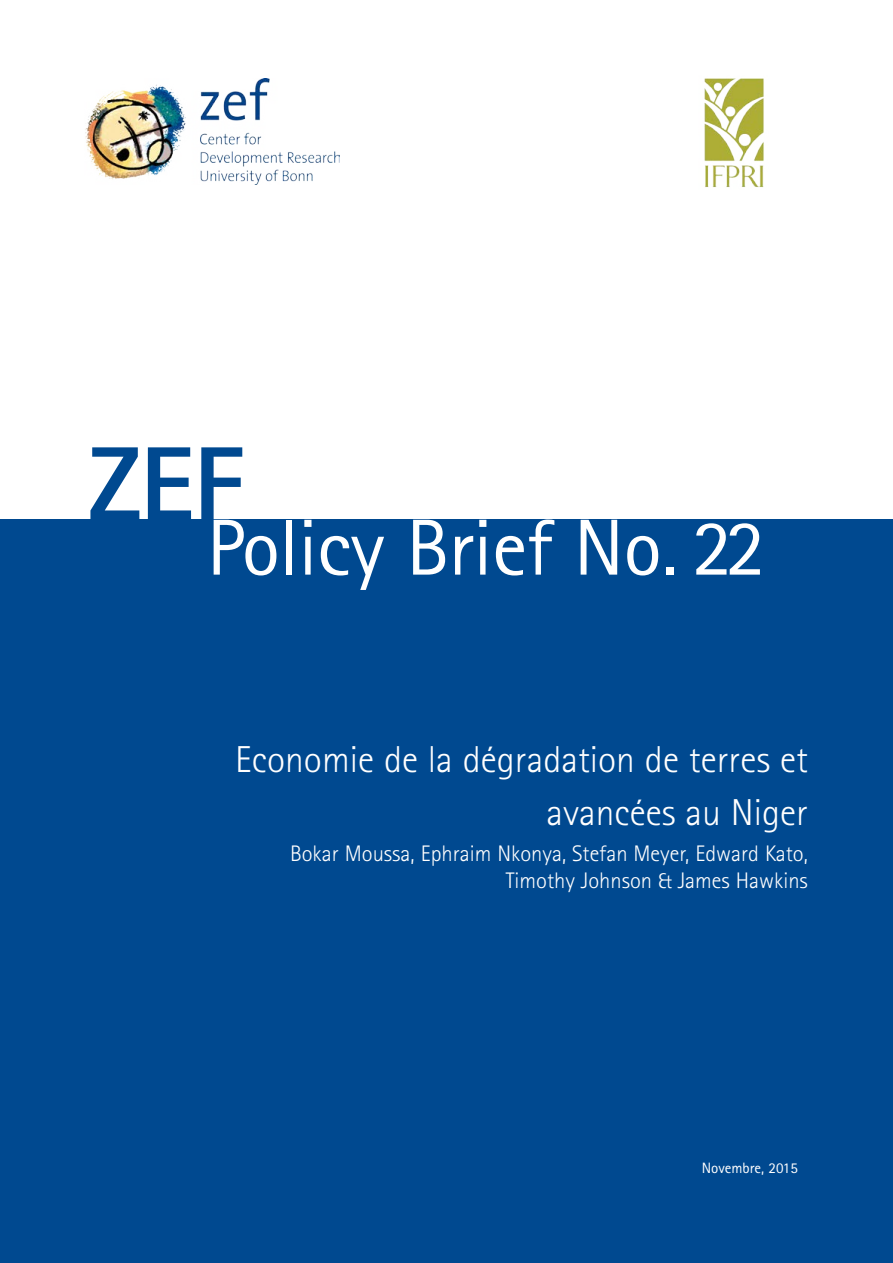
<style>
.page{position:relative;width:893px;height:1263px;background:#fff}
.page>*{position:absolute;margin:0;border:0;box-sizing:border-box;transform-origin:0 0}
.t1{font:800 105px "Rotis Sans Serif Std";color:#004990}
.t2{font:79.5px "Rotis Sans Serif Std";letter-spacing:-.005em;color:#fff}
.t3{font:300 37.5px/53.6px "Rotis Sans Serif Std";color:#fff;text-align:right}
.t4{font:300 22.5px/27px "Rotis Sans Serif Std";color:#fff;text-align:right}
.t5{font:15px "Rotis Sans Serif Std";color:#fff}
</style>
<div class="page">
<div style="left:0;top:520px;width:893px;height:743px;background:#004990"></div>
<img style="left:85px;top:79px;width:254px;height:105px">
<img style="left:704px;top:78px;width:60px;height:110px">
<h1 class="t1" style="left:89px;top:417px;width:157px">ZEF</h1>
<h2 class="t2" style="left:207px;top:501px;width:560px">Policy Brief No. 22</h2>
<h3 class="t3" style="left:235px;top:732px;width:574px">Economie de la dégradation de terres et avancées au Niger</h3>
<p class="t4" style="left:290px;top:839px;width:519px">Bokar Moussa, Ephraim Nkonya, Stefan Meyer, Edward Kato,<br>Timothy Johnson &amp; James Hawkins</p>
<p class="t5" style="left:702px;top:1158px;width:98px">Novembre, 2015</p>
</div>
